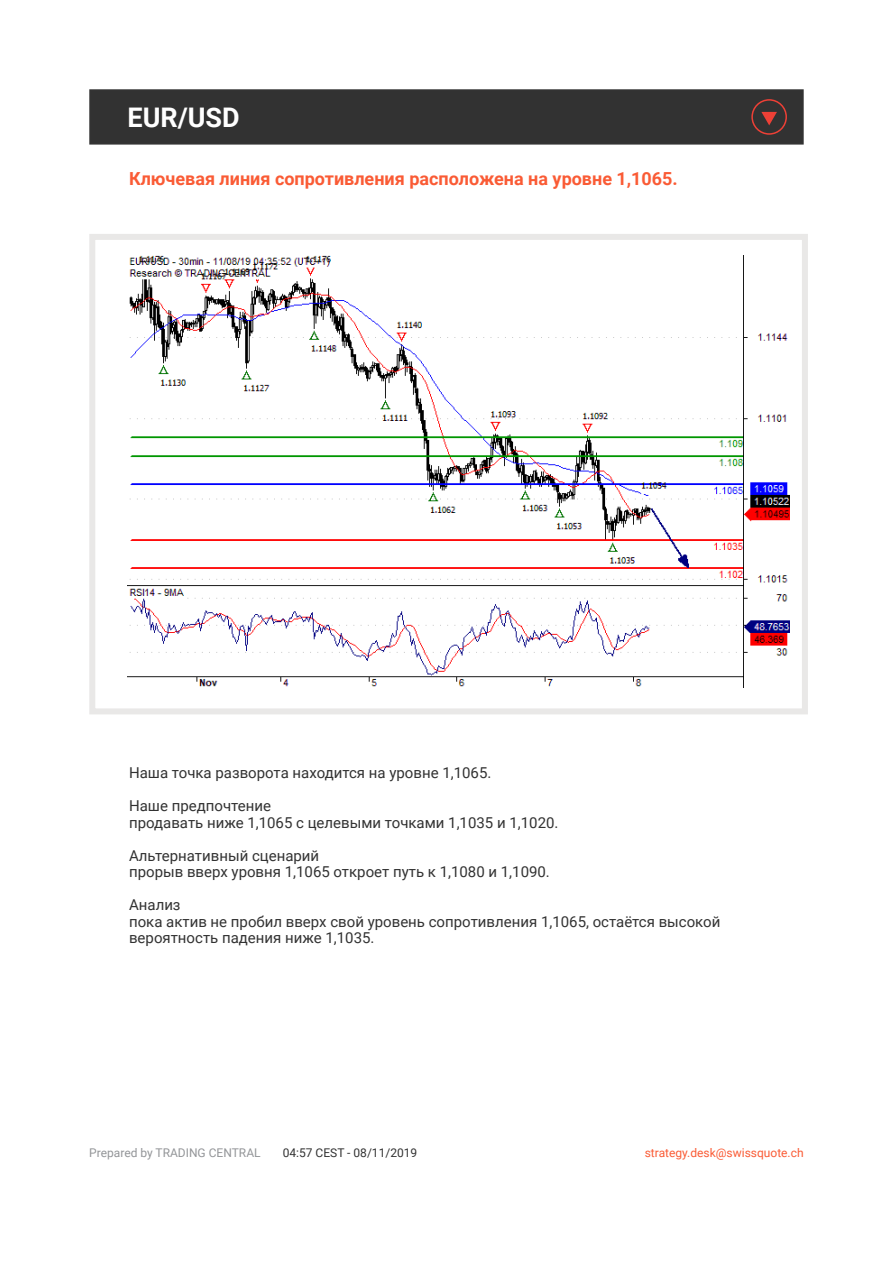
<style>
.page{position:relative;width:893px;height:1263px;background:#fff}
.page>*{position:absolute;margin:0;border:0;box-sizing:border-box;transform-origin:0 0}
.t1{font:700 27px "Roboto";color:#fff}
.t2{font:700 18px "Roboto";color:#fa5b35}
.t3{font:15px/16.5px "Roboto";color:#323232}
.t4{font:12px "Roboto";color:#fa5b35}
.t5{font:12px "Roboto";color:#939598}
.t6{font:12px "Roboto";color:#323232}
</style>
<div class="page">
<div style="left:89px;top:234px;width:719px;height:480px;border:6px solid #e9e8e7"></div>
<div style="left:89px;top:89px;width:715px;height:56px;background:#323232;border:2px solid #323232"></div>
<img style="left:128px;top:255px;width:661px;height:432px">
<svg style="left:751px;top:99px;width:36px;height:36px"></svg>
<h1 class="t1" style="left:128px;top:98px;width:114px">EUR/USD</h1>
<p class="t2" style="left:129px;top:166px;width:550px">Ключевая линия сопротивления расположена на уровне 1,1065.</p>
<p class="t3" style="left:129px;top:764px;width:364px">Наша точка разворота находится на уровне 1,1065.</p>
<p class="t3" style="left:129px;top:797px;width:431px">Наше предпочтение<br>продавать ниже 1,1065 с целевыми точками 1,1035 и 1,1020.</p>
<p class="t3" style="left:129px;top:846px;width:422px">Альтернативный сценарий<br>прорыв вверх уровня 1,1065 откроет путь к 1,1080 и 1,1090.</p>
<p class="t3" style="left:129px;top:896px;width:593px">Анализ<br>пока актив не пробил вверх свой уровень сопротивления 1,1065, остаётся высокой вероятность падения ниже 1,1035.</p>
<p class="t5" style="left:89px;top:1144px;width:173px">Prepared by TRADING CENTRAL</p>
<p class="t6" style="left:283px;top:1144px;width:136px">04:57 CEST - 08/11/2019</p>
<p class="t4" style="left:645px;top:1144px;width:160px">strategy.desk@swissquote.ch</p>
</div>
